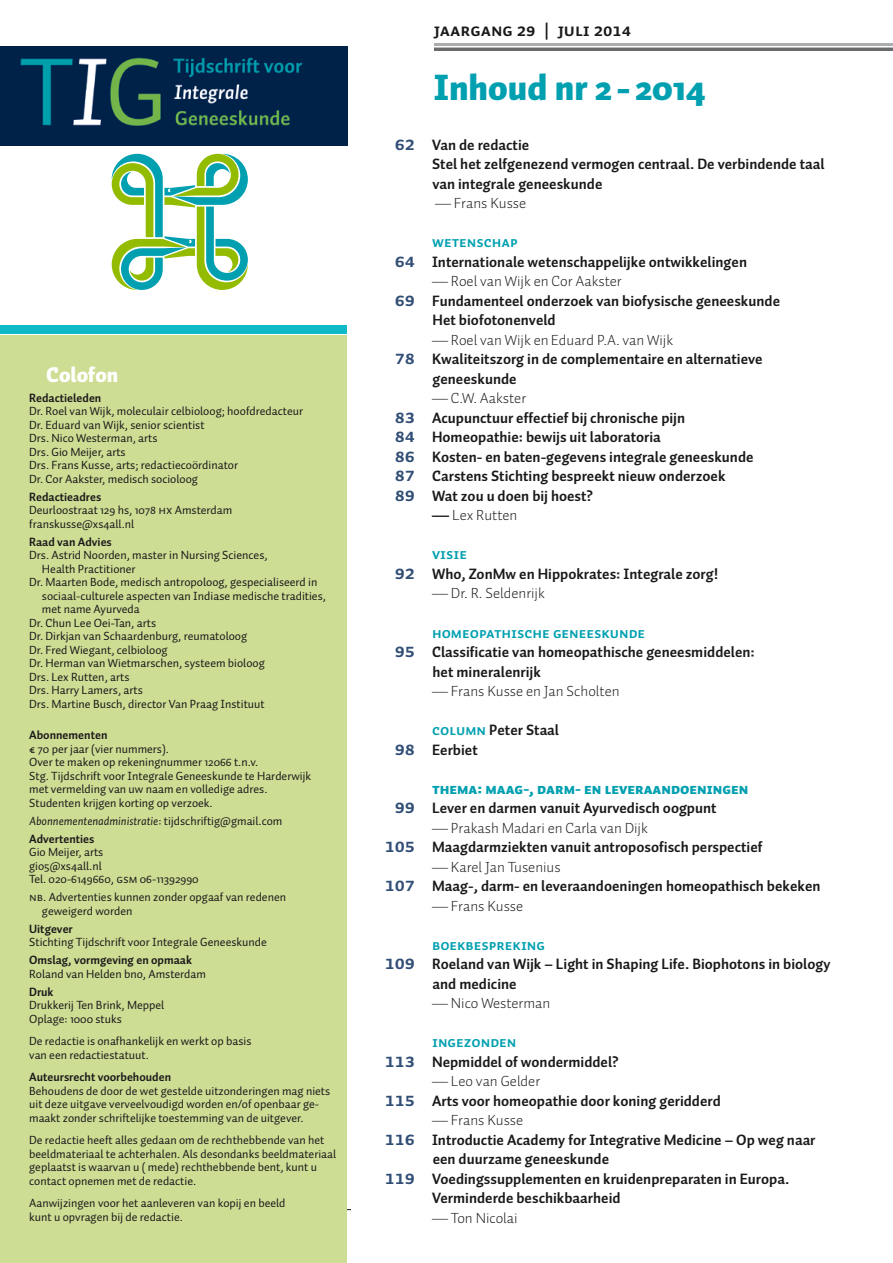
<style>
.page{position:relative;width:893px;height:1263px;background:#fff}
.page>*{position:absolute;margin:0;border:0;box-sizing:border-box;transform-origin:0 0}
.t1{font:900 36px "Auto Pro";color:#00a0b0}
.t2{font:900 21px "Auto Pro";color:#fff}
.t3{font:18px "Auto Pro Bold Small Caps";color:#1b1819}
.t4{font:700 15px/19.5px "Auto Pro";color:#1b1819}
.t5{font:300 15px "Auto Pro";color:#1b1819}
.t6{font:15px "Auto Pro Bold Small Caps";color:#00a0b0}
.t7{font:15px "Auto Pro Black Small Caps";color:#00a0b0}
.t8{font:12px/13.5px "Auto Pro";color:#1b1819}
.t9{font:700 12px "Auto Pro";color:#1b1819}
.t10{font:12px "Auto Pro Regular Italic 1";color:#1b1819}
.s1{font-weight:700}
.s2{font-family:"Auto Pro Regular Small Caps"}
.s3{font-family:"Auto Pro"}
.s4{font-family:"Auto Pro Bold Small Caps";font-weight:400;font-size:19.5px;color:#314e76}
.s5{font-weight:300}
.s6{font-family:"Auto Pro Bold Small Caps";font-weight:400;color:#00a0b0}
</style>
<div class="page">
<hr style="left:0;top:43px;width:893px;height:4px;background:#acadaf">
<hr style="left:0;top:47px;width:893px;height:4px;background:#6a6b6d">
<hr style="left:0;top:46px;width:893px;height:2px;background:#fff">
<hr style="left:64px;top:1209px;width:723px;height:1px;background:#1b1819">
<div style="left:0;top:336px;width:347px;height:927px;background:#cddd94"></div>
<div style="left:0;top:0;width:434px;height:64px;background:#fff"></div>
<div style="left:351px;top:1190px;width:542px;height:58px;background:#fff"></div>
<div style="left:0;top:325px;width:347px;height:9px;background:#0fb9c7"></div>
<svg style="left:112px;top:154px;width:136px;height:136px"></svg>
<img style="left:0;top:47px;width:348px;height:98px">
<h2 class="t2" style="left:46px;top:359px;width:74px">Colofon</h2>
<p class="t9" style="left:29px;top:389px;width:74px">Redactieleden</p>
<p class="t8" style="left:29px;top:404px;width:275px">Dr. Roel van Wijk, moleculair celbioloog; hoofdredacteur Dr. Eduard van Wijk, senior scientist<br>Drs. Nico Westerman, arts<br>Drs. Gio Meijer, arts<br>Drs. Frans Kusse, arts; redactiecoördinator<br>Dr. Cor Aakster, medisch socioloog</p>
<p class="t8" style="left:29px;top:489px;width:205px"><span class="s1">Redactieadres<br></span>Deurloostraat 129 hs, 1078 <span class="s2">hx</span> Amsterdam franskusse@xs4all.nl</p>
<p class="t9" style="left:29px;top:533px;width:84px">Raad van Advies</p>
<p class="t8" style="left:29px;top:548px;width:240px">Drs. Astrid Noorden, master in Nursing Sciences,</p>
<p class="t8" style="left:42px;top:561px;width:95px">Health Practitioner</p>
<p class="t8" style="left:29px;top:575px;width:290px">Dr. Maarten Bode, medisch antropoloog, gespecialiseerd in</p>
<p class="t8" style="left:42px;top:588px;width:286px">sociaal-culturele aspecten van Indiase medische tradities,</p>
<p class="t8" style="left:42px;top:602px;width:99px">met name Ayurveda</p>
<p class="t8" style="left:29px;top:615px;width:128px">Dr. Chun Lee Oei-Tan, arts</p>
<p class="t8" style="left:29px;top:629px;width:220px">Dr. Dirkjan van Schaardenburg, reumatoloog</p>
<p class="t8" style="left:29px;top:642px;width:140px">Dr. Fred Wiegant, celbioloog</p>
<p class="t8" style="left:29px;top:656px;width:237px">Dr. Herman van Wietmarschen, systeem bioloog</p>
<p class="t8" style="left:29px;top:669px;width:102px">Drs. Lex Rutten, arts</p>
<p class="t8" style="left:29px;top:683px;width:115px">Drs. Harry Lamers, arts</p>
<p class="t8" style="left:29px;top:696px;width:237px">Drs. Martine Busch, director Van Praag Instituut</p>
<p class="t9" style="left:29px;top:726px;width:80px">Abonnementen</p>
<p class="t8" style="left:29px;top:741px;width:284px">€ 70 per jaar (vier nummers).<br>Over te maken op rekeningnummer 12066 t.n.v.<br>Stg. Tijdschrift voor Integrale Geneeskunde te Harderwijk met vermelding van uw naam en volledige adres.<br>Studenten krijgen korting op verzoek.</p>
<p class="t10" style="left:29px;top:812px;width:255px">Abonnementenadministratie<span class="s3">: tijdschriftig@gmail.com</span></p>
<p class="t9" style="left:29px;top:830px;width:67px">Advertenties</p>
<p class="t8" style="left:29px;top:845px;width:171px">Gio Meijer, arts<br>gio5@xs4all.nl<br>Tel. 020-6149660, <span class="s2">gsm</span> 06-11392990</p>
<p class="t8" style="left:42px;top:890px;width:246px;text-indent:-13px"><span class="s2">nb</span>. Advertenties kunnen zonder opgaaf van redenen geweigerd worden</p>
<p class="t9" style="left:29px;top:920px;width:45px">Uitgever</p>
<p class="t8" style="left:29px;top:935px;width:239px">Stichting Tijdschrift voor Integrale Geneeskunde</p>
<p class="t9" style="left:29px;top:951px;width:164px">Omslag, vormgeving en opmaak</p>
<p class="t8" style="left:29px;top:966px;width:178px">Roland van Helden bno, Amsterdam</p>
<p class="t9" style="left:29px;top:983px;width:26px">Druk</p>
<p class="t8" style="left:29px;top:998px;width:137px">Drukkerij Ten Brink, Meppel<br>Oplage: 1000 stuks</p>
<p class="t8" style="left:29px;top:1034px;width:224px">De redactie is onafhankelijk en werkt op basis van een redactiestatuut.</p>
<p class="t9" style="left:29px;top:1068px;width:144px">Auteursrecht voorbehouden</p>
<p class="t8" style="left:29px;top:1083px;width:303px">Behoudens de door de wet gestelde uitzonderingen mag niets uit deze uitgave verveelvoudigd worden en/of openbaar ge&shy;maakt zonder schriftelijke toestemming van de uitgever.</p>
<p class="t8" style="left:29px;top:1133px;width:309px">De redactie heeft alles gedaan om de rechthebbende van het beeldmateriaal te achterhalen. Als desondanks beeldmateriaal geplaatst is waarvan u ( mede) rechthebbende bent, kunt u contact opnemen met de redactie.</p>
<p class="t8" style="left:29px;top:1196px;width:258px">Aanwijzingen voor het aanleveren van kopij en beeld kunt u opvragen bij de redactie.</p>
<h3 class="t3" style="left:434px;top:17px;width:199px">jaargang 29 | juli 2014</h3>
<h1 class="t1" style="left:434px;top:62px;width:274px">Inhoud nr 2 - 2014</h1>
<p class="t4" style="left:432px;top:135px;width:394px;text-indent:-37px"><span class="s4">62</span> Van de redactie<br>Stel het zelfgenezend vermogen centraal. De verbindende taal van integrale geneeskunde</p>
<p class="t5" style="left:435px;top:193px;width:93px">— Frans Kusse</p>
<p class="t6" style="left:432px;top:232px;width:87px">wetenschap</p>
<p class="t4" style="left:395px;top:252px;width:354px"><span class="s4">64</span> Internationale wetenschappelijke ontwikkelingen</p>
<p class="t5" style="left:432px;top:271px;width:191px">— Roel van Wijk en Cor Aakster</p>
<p class="t4" style="left:395px;top:291px;width:387px"><span class="s4">69</span> Fundamenteel onderzoek van biofysische geneeskunde</p>
<p class="t4" style="left:433px;top:310px;width:125px">Het biofotonenveld</p>
<p class="t5" style="left:432px;top:330px;width:243px">— Roel van Wijk en Eduard P.A. van Wijk</p>
<p class="t4" style="left:395px;top:349px;width:369px"><span class="s4">78</span> Kwaliteitszorg in de complementaire en alternatieve</p>
<p class="t4" style="left:432px;top:369px;width:86px">geneeskunde</p>
<p class="t4" style="left:395px;top:388px;width:360px;text-indent:37px"><span class="s5">— C.W. Aakster<br></span><span class="s4">83</span> Acupunctuur effectief bij chronische pijn<br><span class="s4">84</span> Homeopathie: bewijs uit laboratoria<br><span class="s4">86</span> Kosten- en baten-gegevens integrale geneeskunde <span class="s4">87</span> Carstens Stichting bespreekt nieuw onderzoek<br><span class="s4">89</span> Wat zou u doen bij hoest?</p>
<p class="t5" style="left:432px;top:505px;width:87px"><span class="s1">—</span> Lex Rutten</p>
<p class="t6" style="left:432px;top:544px;width:36px">visie</p>
<p class="t4" style="left:395px;top:564px;width:325px"><span class="s4">92</span> Who, ZonMw en Hippokrates: Integrale zorg!</p>
<p class="t5" style="left:432px;top:583px;width:114px">— Dr. R. Seldenrijk</p>
<p class="t6" style="left:432px;top:622px;width:215px">homeopathische geneeskunde</p>
<p class="t4" style="left:433px;top:642px;width:324px;text-indent:-38px"><span class="s4">95</span> Classificatie van homeopathische geneesmiddelen: het mineralenrijk</p>
<p class="t5" style="left:432px;top:681px;width:189px">— Frans Kusse en Jan Scholten</p>
<p class="t4" style="left:395px;top:720px;width:166px;text-indent:37px"><span class="s6">column</span> Peter Staal<br><span class="s4">98</span> Eerbiet</p>
<p class="t7" style="left:432px;top:777px;width:318px">thema: maag-, darm- en leveraandoeningen</p>
<p class="t4" style="left:395px;top:798px;width:323px"><span class="s4">99</span> Lever en darmen vanuit Ayurvedisch oogpunt</p>
<p class="t4" style="left:385px;top:817px;width:379px;text-indent:47px"><span class="s5">— Prakash Madari en Carla van Dijk<br></span><span class="s4">105</span> Maagdarmziekten vanuit antroposofisch perspectief</p>
<p class="t4" style="left:385px;top:856px;width:437px;text-indent:47px"><span class="s5">— Karel Jan Tusenius<br></span><span class="s4">107</span> Maag-, darm- en leveraandoeningen homeopathisch bekeken</p>
<p class="t5" style="left:432px;top:895px;width:93px">— Frans Kusse</p>
<p class="t6" style="left:432px;top:934px;width:114px">boekbespreking</p>
<p class="t4" style="left:433px;top:954px;width:399px;text-indent:-48px"><span class="s4">109</span> Roeland van Wijk – Light in Shaping Life. Biophotons in biology and medicine</p>
<p class="t5" style="left:432px;top:993px;width:120px">— Nico Westerman</p>
<p class="t6" style="left:432px;top:1031px;width:86px">ingezonden</p>
<p class="t4" style="left:385px;top:1051px;width:235px"><span class="s4">113</span> Nepmiddel of wondermiddel?</p>
<p class="t4" style="left:385px;top:1071px;width:338px;text-indent:47px"><span class="s5">— Leo van Gelder<br></span><span class="s4">115</span> Arts voor homeopathie door koning geridderd</p>
<p class="t5" style="left:432px;top:1110px;width:93px">— Frans Kusse</p>
<p class="t4" style="left:385px;top:1129px;width:432px"><span class="s4">116</span> Introductie Academy for Integrative Medicine – Op weg naar</p>
<p class="t4" style="left:433px;top:1149px;width:178px">een duurzame geneeskunde</p>
<p class="t4" style="left:385px;top:1168px;width:406px"><span class="s4">119</span> Voedingssupplementen en kruidenpreparaten in Europa.</p>
<p class="t4" style="left:432px;top:1188px;width:190px">Verminderde beschikbaarheid</p>
<p class="t5" style="left:432px;top:1207px;width:87px">— Ton Nicolai</p>
</div>
